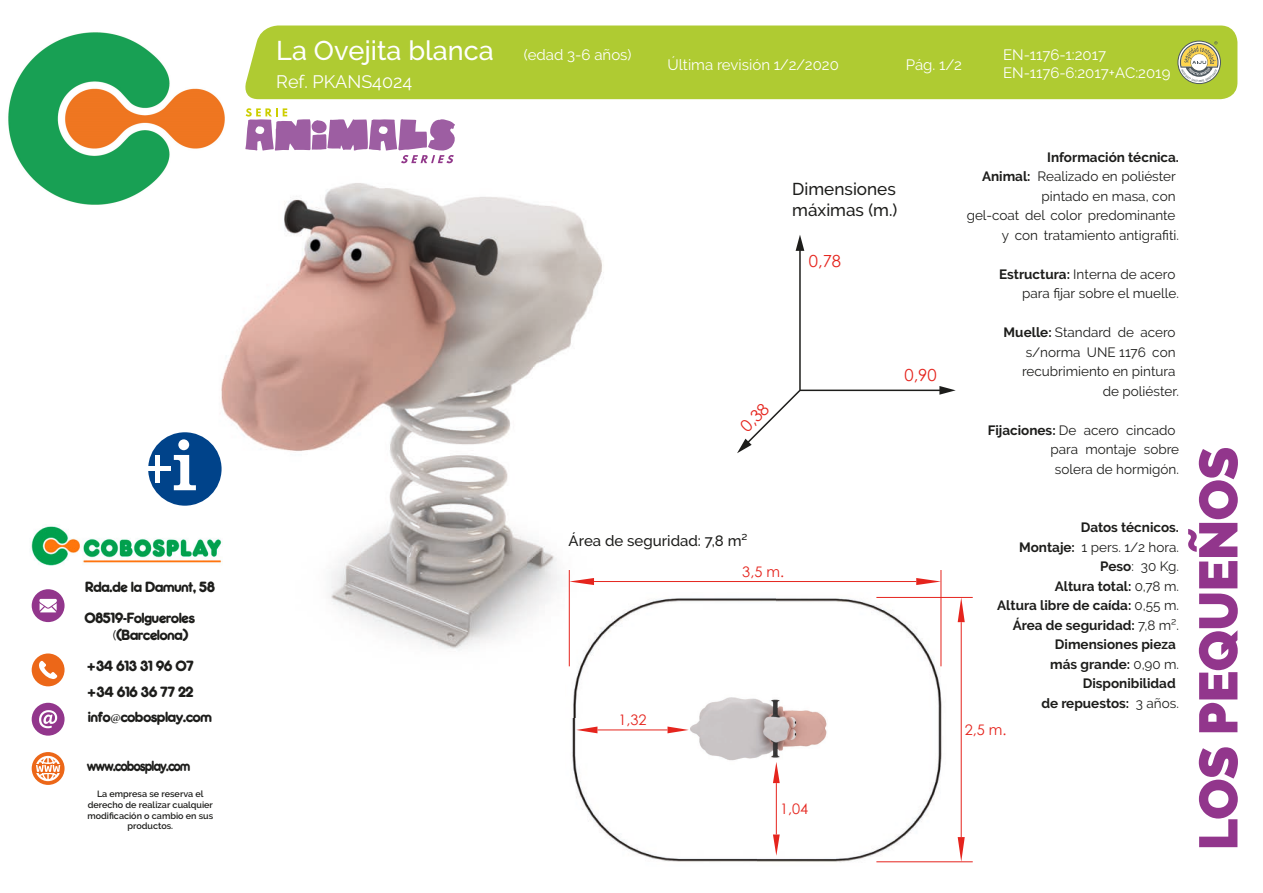
<style>
.page{position:relative;width:1263px;height:893px;background:#fff}
.page>*{position:absolute;margin:0;border:0;box-sizing:border-box;transform-origin:0 0}
.t1{font:900 54px "Raleway";letter-spacing:-.015em;color:#92368c}
.t2{font:500 27px "Raleway";color:#fff}
.t3{font:18px "Raleway";color:#fff}
.t4{font:500 17.1px/20.5px "Raleway";color:#1d1d1b}
.t5{font:16.65px "Century Gothic";color:#e5241d}
.t6{font:15px/18px "Raleway";color:#fff}
.t7{font:500 15px "Raleway";color:#1d1d1b}
.t8{font:14.55px "Century Gothic";color:#e5241d}
.t9{font:13.5px/19.5px "Raleway";color:#1d1d1b;text-align:right}
.t10{font:700 13.5px/19.5px "Raleway";color:#1d1d1b;text-align:right}
.t11{font:13.5px/17.1px "Frankfurter Medium";color:#1d1d1b}
.t12{font:13.5px "Frankfurter Medium";letter-spacing:-.035em;color:#1d1d1b;scale:.88 1}
.t13{font:600 9px/10.8px "Raleway";color:#1d1d1b;text-align:center}
.s1{font-family:"Raleway"}
.s2{font-family:"Frankfurter Std"}
.s3{font-family:"Minion Pro"}
.s4{font-weight:400;font-size:15px}
.s5{font-style:inherit}
.s6{font-weight:700}
.s7{font-weight:400}
</style>
<div class="page">
<img style="left:41px;top:99px;width:735px;height:614px">
<div style="left:245px;top:26px;width:992px;height:73px;background:#afcb32"></div>
<svg style="left:245px;top:108px;width:210px;height:55px"></svg>
<div style="left:148px;top:432px;width:74px;height:74px;background:#00438a;border-radius:50%"></div>
<svg style="left:174px;top:439px;width:22px;height:51px"></svg>
<hr style="left:144px;top:467px;width:27px;height:4px;background:#fff">
<div style="left:155px;top:455px;width:5px;height:28px;background:#fff"></div>
<hr style="left:799px;top:248px;width:2px;height:142px;background:#1d1d1b">
<svg style="left:796px;top:235px;width:8px;height:16px"></svg>
<hr style="left:800px;top:390px;width:142px;height:1px;background:#1d1d1b">
<svg style="left:939px;top:386px;width:17px;height:9px"></svg>
<svg style="left:737px;top:388px;width:65px;height:65px"></svg>
<img style="left:756px;top:593px;width:190px;height:270px">
<img style="left:572px;top:717px;width:184px;height:145px">
<img style="left:565px;top:593px;width:211px;height:124px">
<img style="left:689px;top:690px;width:138px;height:78px">
<hr style="left:940px;top:570px;width:1px;height:96px;background:#e5241d">
<hr style="left:569px;top:570px;width:1px;height:96px;background:#e5241d">
<hr style="left:594px;top:581px;width:322px;height:1px;background:#e5241d">
<svg style="left:916px;top:578px;width:25px;height:7px"></svg>
<svg style="left:569px;top:578px;width:25px;height:7px"></svg>
<hr style="left:876px;top:861px;width:97px;height:1px;background:#e5241d">
<hr style="left:876px;top:597px;width:97px;height:1px;background:#e5241d">
<hr style="left:961px;top:622px;width:1px;height:215px;background:#e5241d">
<svg style="left:958px;top:837px;width:7px;height:25px"></svg>
<svg style="left:958px;top:597px;width:7px;height:25px"></svg>
<hr style="left:597px;top:729px;width:70px;height:1px;background:#e5241d">
<svg style="left:576px;top:726px;width:21px;height:7px"></svg>
<svg style="left:667px;top:726px;width:22px;height:7px"></svg>
<hr style="left:776px;top:783px;width:1px;height:51px;background:#e5241d">
<svg style="left:773px;top:762px;width:7px;height:21px"></svg>
<svg style="left:773px;top:834px;width:7px;height:22px"></svg>
<svg style="left:1178px;top:41px;width:42px;height:43px"></svg>
<div style="left:1178px;top:41px;width:43px;height:43px;border:1px solid #4c575d;border-radius:50%"></div>
<svg style="left:1180px;top:41px;width:38px;height:41px"></svg>
<img style="left:8px;top:32px;width:223px;height:179px">
<div style="left:32px;top:589px;width:33px;height:33px;background:#92368c;border-radius:50%"></div>
<svg style="left:39px;top:599px;width:18px;height:13px"></svg>
<div style="left:32px;top:703px;width:33px;height:33px;background:#92368c;border-radius:50%"></div>
<svg style="left:39px;top:710px;width:18px;height:18px"></svg>
<div style="left:32px;top:653px;width:33px;height:33px;background:#ec6718;border-radius:50%"></div>
<svg style="left:39px;top:661px;width:18px;height:18px"></svg>
<svg style="left:32px;top:752px;width:33px;height:33px"></svg>
<svg style="left:35px;top:756px;width:26px;height:25px"></svg>
<div style="left:33px;top:764px;width:30px;height:9px;background:#ec6718"></div>
<svg style="left:36px;top:758px;width:24px;height:21px"></svg>
<img style="left:31px;top:525px;width:191px;height:41px">
<p class="t11" style="left:86px;top:579px;width:131px">Rda.de la Damunt, 58</p>
<p class="t11" style="left:113px;top:609px;width:84px;text-indent:-28px">08519-Folgueroles <span class="s1">(</span>(Barcelona)</p>
<p class="t11" style="left:86px;top:653px;width:109px;line-height:26.2px"><span class="s2">+</span>34 613 31 96 07 <span class="s2">+</span>34 616 36 77 22</p>
<p class="t11" style="left:88px;top:708px;width:125px">info<span class="s3">@</span>cobosplay.com</p>
<p class="t12" style="left:87px;top:758px;width:119px">www.cobosplay.com</p>
<p class="t13" style="left:87px;top:788px;width:127px">La empresa se reserva el derecho de realizar cualquier modificación o cambio en sus productos.</p>
<h2 class="t2" style="left:276px;top:35px;width:357px">La Ovejita blanca <span class="s4">(edad 3-6 años)</span></h2>
<h3 class="t3" style="left:276px;top:67px;width:138px"><span class="s5">Ref.</span> PKANS4024</h3>
<p class="t6" style="left:668px;top:56px;width:173px">Última revisión 1/2/2020</p>
<p class="t6" style="left:906px;top:56px;width:58px">Pág. 1/2</p>
<p class="t6" style="left:1003px;top:46px;width:169px">EN-1176-1:2017<br>EN-1176-6:2017+AC:2019</p>
<p class="t4" style="left:792px;top:179px;width:107px">Dimensiones máximas (m.)</p>
<p class="t5" style="left:809px;top:249px;width:34px">0,78</p>
<p class="t5" style="left:735px;top:420px;width:34px;rotate:-45deg">0,38</p>
<p class="t7" style="left:569px;top:532px;width:180px">Área de seguridad: 7,8 m²</p>
<p class="t8" style="left:742px;top:561px;width:43px">3,5 m.</p>
<p class="t5" style="left:904px;top:364px;width:34px">0,90</p>
<p class="t8" style="left:618px;top:710px;width:30px">1,32</p>
<p class="t8" style="left:780px;top:798px;width:30px">1,04</p>
<p class="t9" style="left:967px;top:147px;width:214px"><span class="s6">Información técnica.<br>Animal:</span> Realizado en poliéster pintado en masa, con<br>gel-coat del color predominante y con tratamiento antigrafiti.</p>
<p class="t9" style="left:999px;top:264px;width:181px"><span class="s6">Estructura:</span> Interna de acero para fijar sobre el muelle.</p>
<p class="t9" style="left:1004px;top:323px;width:177px"><span class="s6">Muelle:</span> Standard de acero s/norma UNE 1176 con recubrimiento en pintura<br>de poliéster.</p>
<p class="t9" style="left:988px;top:420px;width:193px"><span class="s6">Fijaciones:</span> De acero cincado para montaje sobre<br>solera de hormigón.</p>
<p class="t10" style="left:997px;top:518px;width:183px">Datos técnicos.<br>Montaje: <span class="s7">1 pers. 1/2 hora.<br></span>Peso<span class="s7">: 30 Kg.<br></span>Altura total: <span class="s7">0,78 m.<br></span>Altura libre de caída: <span class="s7">0,55 m.<br></span>Área de seguridad: <span class="s7">7,8 m².<br></span>Dimensiones pieza<br>más grande: <span class="s7">0,90 m.<br></span>Disponibilidad<br>de repuestos: <span class="s7">3 años.</span></p>
<p class="t8" style="left:965px;top:719px;width:43px">2,5 m.</p>
<h1 class="t1" style="left:1187px;top:850px;width:405px;rotate:-90deg">LOS PEQUEÑOS</h1>
</div>
